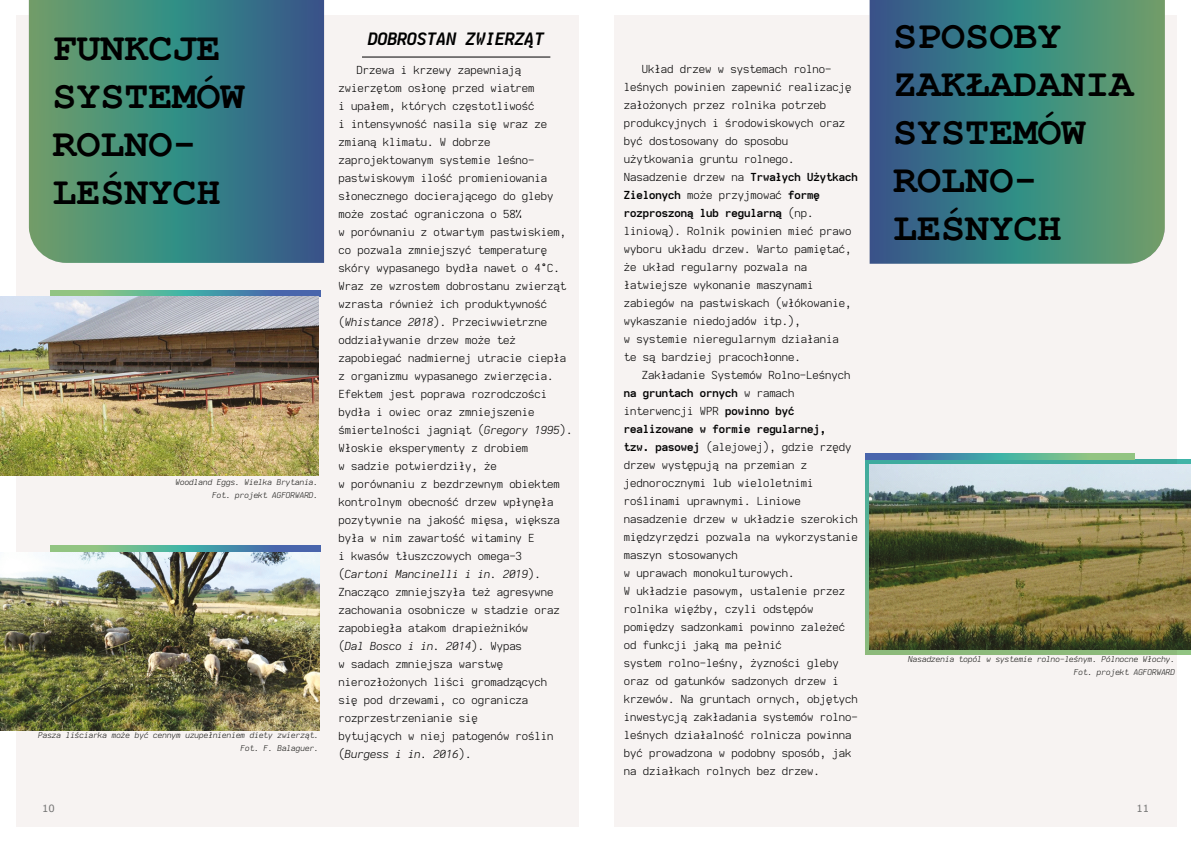
<style>
.page{position:relative;width:1191px;height:842px;background:#fff}
.page>*{position:absolute;margin:0;border:0;box-sizing:border-box;transform-origin:0 0}
.t1{font:700 40px/48px "Courier New";color:#000}
.t2{font:italic 800 17px "Jozsika";color:#000}
.t3{font:300 11px/18px "Jozsika";color:#000}
.t4{font:10px "Verdana";color:#737373}
.t5{font:italic 300 8px/13px "Jozsika";color:#1d1d1b;text-align:right}
.s1{font-style:italic}
.s2{font-weight:700}
</style>
<div class="page">
<div style="left:16px;top:15px;width:563px;height:812px;background:#f7f3f2"></div>
<div style="left:614px;top:15px;width:562px;height:812px;background:#f7f3f2"></div>
<hr style="left:362px;top:57px;width:188px;height:1px;background:#010000">
<img style="left:29px;top:0;width:295px;height:263px">
<img style="left:51px;top:290px;width:269px;height:6px">
<img style="left:0;top:297px;width:319px;height:179px">
<img style="left:51px;top:545px;width:269px;height:6px">
<img style="left:1px;top:552px;width:318px;height:178px">
<svg style="left:865px;top:459px;width:326px;height:195px;background:#68ab8d"></svg>
<img style="left:865px;top:453px;width:269px;height:6px">
<img style="left:869px;top:0;width:295px;height:264px">
<img style="left:869px;top:465px;width:322px;height:184px">
<h1 class="t1" style="left:53px;top:28px;width:194px">FUNKCJE<br>SYSTEMÓW<br>ROLNO-<br>LEŚNYCH</h1>
<p class="t5" style="left:175px;top:476px;width:144px">Woodland Eggs. Wielka Brytania.<br>Fot. projekt AGFORWARD.</p>
<p class="t5" style="left:38px;top:729px;width:282px">Pasza liściarka może być cennym uzupełnieniem diety zwierząt.<br>Fot. F. Balaguer.</p>
<h2 class="t2" style="left:368px;top:28px;width:177px">DOBROSTAN ZWIERZĄT</h2>
<p class="t3" style="left:338px;top:61px;width:236px;text-indent:18px">Drzewa i krzewy zapewniają zwierzętom osłonę przed wiatrem<br>i upałem, których częstotliwość<br>i intensywność nasila się wraz ze zmianą klimatu. W dobrze zaprojektowanym systemie leśno&shy;pastwiskowym ilość promieniowania słonecznego docierającego do gleby może zostać ograniczona o 58%<br>w porównaniu z otwartym pastwiskiem, co pozwala zmniejszyć temperaturę skóry wypasanego bydła nawet o 4°C.<br>Wraz ze wzrostem dobrostanu zwierząt wzrasta również ich produktywność (<span class="s1">Whistance 2018</span>). Przeciwwietrzne oddziaływanie drzew może też zapobiegać nadmiernej utracie ciepła z organizmu wypasanego zwierzęcia.<br>Efektem jest poprawa rozrodczości bydła i owiec oraz zmniejszenie śmiertelności jagniąt (<span class="s1">Gregory 1995</span>).<br>Włoskie eksperymenty z drobiem<br>w sadzie potwierdziły, że<br>w porównaniu z bezdrzewnym obiektem kontrolnym obecność drzew wpłynęła pozytywnie na jakość mięsa, większa była w nim zawartość witaminy E<br>i kwasów tłuszczowych omega-3 (<span class="s1">Cartoni Mancinelli i in. 2019</span>).<br>Znacząco zmniejszyła też agresywne zachowania osobnicze w stadzie oraz zapobiegła atakom drapieżników<br>(<span class="s1">Dal Bosco i in. 2014</span>). Wypas<br>w sadach zmniejsza warstwę nierozłożonych liści gromadzących<br>się pod drzewami, co ogranicza rozprzestrzenianie się<br>bytujących w niej patogenów roślin (<span class="s1">Burgess i in. 2016</span>).</p>
<p class="t3" style="left:624px;top:60px;width:236px;text-indent:18px">Układ drzew w systemach rolno&shy;leśnych powinien zapewnić realizację założonych przez rolnika potrzeb produkcyjnych i środowiskowych oraz być dostosowany do sposobu użytkowania gruntu rolnego.<br>Nasadzenie drzew na <span class="s2">Trwałych Użytkach Zielonych</span> może przyjmować <span class="s2">formę rozproszoną lub regularną</span> (np. liniową). Rolnik powinien mieć prawo wyboru układu drzew. Warto pamiętać, że układ regularny pozwala na łatwiejsze wykonanie maszynami zabiegów na pastwiskach (włókowanie, wykaszanie niedojadów itp.),<br>w systemie nieregularnym działania<br>te są bardziej pracochłonne.</p>
<p class="t3" style="left:624px;top:366px;width:236px;text-indent:18px">Zakładanie Systemów Rolno-Leśnych <span class="s2">na gruntach ornych</span> w ramach interwencji WPR <span class="s2">powinno być realizowane w formie regularnej,<br>tzw. pasowej</span> (alejowej), gdzie rzędy drzew występują na przemian z jednorocznymi lub wieloletnimi roślinami uprawnymi. Liniowe nasadzenie drzew w układzie szerokich międzyrzędzi pozwala na wykorzystanie maszyn stosowanych<br>w uprawach monokulturowych.<br>W układzie pasowym, ustalenie przez rolnika więźby, czyli odstępów pomiędzy sadzonkami powinno zależeć od funkcji jaką ma pełnić<br>system rolno-leśny, żyzności gleby oraz od gatunków sadzonych drzew i krzewów. Na gruntach ornych, objętych inwestycją zakładania systemów rolno&shy;leśnych działalność rolnicza powinna być prowadzona w podobny sposób, jak na działkach rolnych bez drzew.</p>
<h1 class="t1" style="left:893px;top:16px;width:242px">SPOSOBY<br>ZAKŁADANIA<br>SYSTEMÓW<br>ROLNO-<br>LEŚNYCH</h1>
<p class="t5" style="left:908px;top:653px;width:268px">Nasadzenia topól w systemie rolno-leśnym. Pólnocne Włochy.<br>Fot. projekt AGFORWARD</p>
<p class="t4" style="left:42px;top:804px;width:14px">10</p>
<p class="t4" style="left:1136px;top:804px;width:14px">11</p>
</div>
